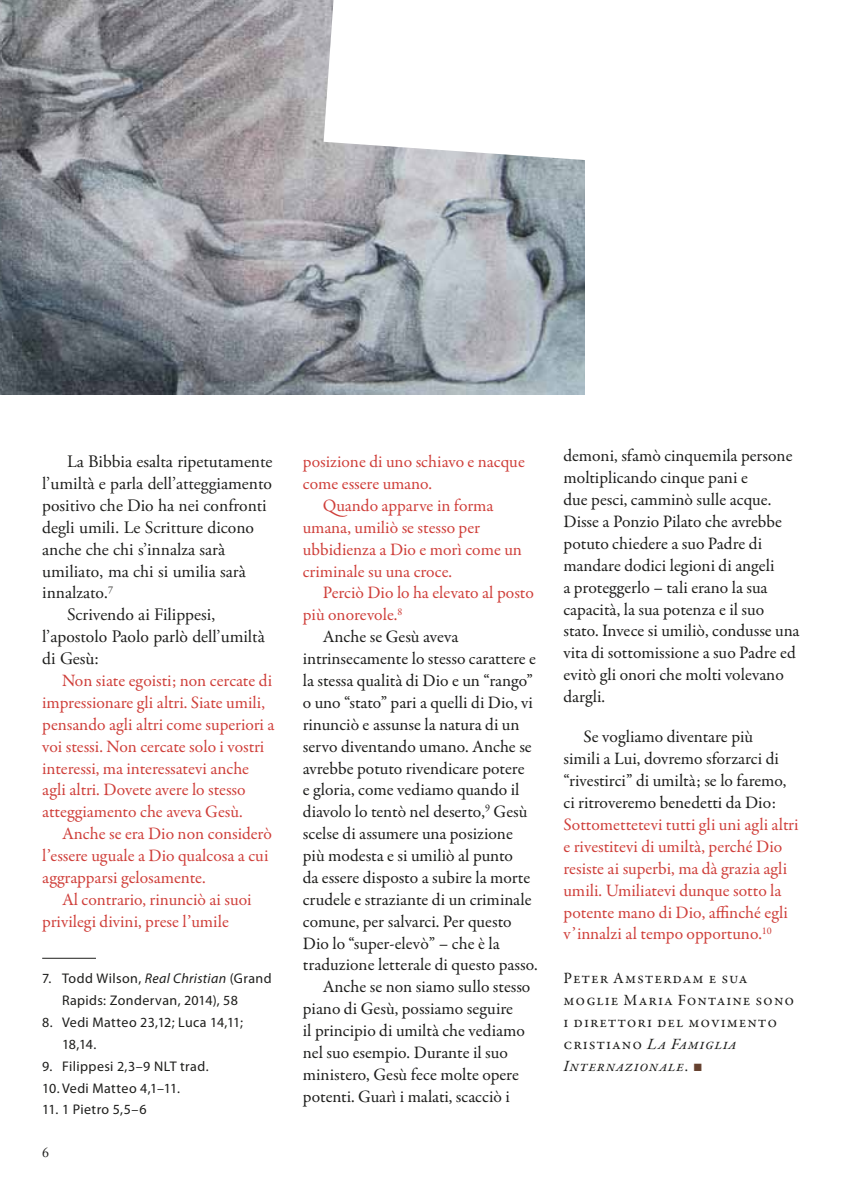
<style>
.page{position:relative;width:844px;height:1191px;background:#fff}
.page>*{position:absolute;margin:0;border:0;box-sizing:border-box;transform-origin:0 0}
.t1{font:17.5px/21.9px "Garamond Premr Pro";letter-spacing:.025em;color:#1d1d1b}
.t2{font:17.5px/21.9px "Garamond Premr Pro";letter-spacing:.02em;color:#cf3e39}
.t3{font:17.5px "Adobe Garamond Pro";color:#1d1d1b}
.t4{font:15.75px/21.9px "Garamond Premr Pro";letter-spacing:.06em;color:#1d1d1b}
.t5{font:14px/21.9px "Myriad Pro";letter-spacing:.025em;color:#1d1d1b}
.t6{font:14px "Adobe Caslon Pro";color:#1d1d1b}
.s1{font-style:italic}
.s2{font-family:"Arial";color:#66412f}
</style>
<div class="page">
<img style="left:0;top:0;width:584px;height:394px">
<svg style="left:323px;top:0;width:262px;height:172px"></svg>
<hr style="left:42px;top:957px;width:54px;height:1px;background:#1d1d1b">
<p class="t3" style="left:67px;top:451px;width:207px">La Bibbia esalta ripetutamente</p>
<p class="t3" style="left:42px;top:473px;width:231px">l’umiltà e parla dell’atteggiamento</p>
<p class="t3" style="left:42px;top:495px;width:226px">positivo che Dio ha nei confronti</p>
<p class="t3" style="left:42px;top:517px;width:213px">degli umili. Le Scritture dicono</p>
<p class="t3" style="left:42px;top:538px;width:184px">anche che chi s’innalza sarà</p>
<p class="t3" style="left:42px;top:560px;width:205px">umiliato, ma chi si umilia sarà</p>
<p class="t3" style="left:42px;top:582px;width:72px">innalzato.<sup>7</sup></p>
<p class="t3" style="left:67px;top:604px;width:150px">Scrivendo ai Filippesi,</p>
<p class="t3" style="left:42px;top:626px;width:224px">l’apostolo Paolo parlò dell’umiltà</p>
<p class="t3" style="left:42px;top:648px;width:58px">di Gesù:</p>
<p class="t2" style="left:42px;top:670px;width:234px;text-indent:20px">Non siate egoisti; non cercate di impressionare gli altri. Siate umili, pensando agli altri come superiori a voi stessi. Non cercate solo i vostri interessi, ma interessatevi anche agli altri. Dovete avere lo stesso atteggiamento che aveva Gesù.</p>
<p class="t2" style="left:42px;top:823px;width:231px;text-indent:20px">Anche se era Dio non considerò l’essere uguale a Dio qualcosa a cui aggrapparsi gelosamente.</p>
<p class="t2" style="left:42px;top:888px;width:211px;text-indent:20px">Al contrario, rinunciò ai suoi privilegi divini, prese l’umile</p>
<p class="t5" style="left:62px;top:967px;width:211px;text-indent:-20px">7. Todd Wilson, <span class="s1">Real Christian</span> (Grand<br>Rapids: Zondervan, 2014), 58</p>
<p class="t5" style="left:62px;top:1011px;width:182px;text-indent:-20px">8. Vedi Matteo 23,12; Luca 14,11;<br>18,14.</p>
<p class="t5" style="left:42px;top:1054px;width:168px">9. Filippesi 2,3–9 NLT trad.</p>
<p class="t5" style="left:42px;top:1076px;width:139px">10. Vedi Matteo 4,1–11.</p>
<p class="t5" style="left:42px;top:1098px;width:106px">11. 1 Pietro 5,5–6</p>
<p class="t6" style="left:42px;top:1144px;width:8px">6</p>
<p class="t2" style="left:303px;top:451px;width:223px">posizione di uno schiavo e nacque</p>
<p class="t2" style="left:303px;top:473px;width:131px">come essere umano.</p>
<p class="t2" style="left:322px;top:495px;width:172px">Quando apparve in forma</p>
<p class="t2" style="left:303px;top:517px;width:179px">umana, umiliò se stesso per</p>
<p class="t2" style="left:303px;top:538px;width:220px">ubbidienza a Dio e morì come un</p>
<p class="t2" style="left:303px;top:560px;width:151px">criminale su una croce.</p>
<p class="t2" style="left:322px;top:582px;width:212px">Perciò Dio lo ha elevato al posto</p>
<p class="t2" style="left:303px;top:604px;width:101px">più onorevole.<sup>8</sup></p>
<p class="t1" style="left:322px;top:626px;width:137px">Anche se Gesù aveva</p>
<p class="t1" style="left:303px;top:648px;width:235px">intrinsecamente lo stesso carattere e</p>
<p class="t1" style="left:303px;top:670px;width:232px">la stessa qualità di Dio e un “rango”</p>
<p class="t1" style="left:303px;top:692px;width:231px">o uno “stato” pari a quelli di Dio, vi</p>
<p class="t1" style="left:303px;top:713px;width:218px">rinunciò e assunse la natura di un</p>
<p class="t1" style="left:303px;top:735px;width:230px">servo diventando umano. Anche se</p>
<p class="t1" style="left:303px;top:757px;width:223px">avrebbe potuto rivendicare potere</p>
<p class="t1" style="left:303px;top:779px;width:218px">e gloria, come vediamo quando il</p>
<p class="t1" style="left:303px;top:801px;width:226px">diavolo lo tentò nel deserto,<sup>9</sup> Gesù</p>
<p class="t1" style="left:303px;top:823px;width:211px">scelse di assumere una posizione</p>
<p class="t1" style="left:303px;top:845px;width:212px">più modesta e si umiliò al punto</p>
<p class="t1" style="left:303px;top:867px;width:229px">da essere disposto a subire la morte</p>
<p class="t1" style="left:303px;top:888px;width:230px">crudele e straziante di un criminale</p>
<p class="t1" style="left:303px;top:910px;width:210px">comune, per salvarci. Per questo</p>
<p class="t1" style="left:303px;top:932px;width:198px">Dio lo “super-elevò” – che è la</p>
<p class="t1" style="left:303px;top:954px;width:236px">traduzione letterale di questo passo.</p>
<p class="t1" style="left:322px;top:976px;width:209px">Anche se non siamo sullo stesso</p>
<p class="t1" style="left:303px;top:998px;width:212px">piano di Gesù, possiamo seguire</p>
<p class="t1" style="left:303px;top:1020px;width:223px">il principio di umiltà che vediamo</p>
<p class="t1" style="left:303px;top:1042px;width:206px">nel suo esempio. Durante il suo</p>
<p class="t1" style="left:303px;top:1063px;width:217px">ministero, Gesù fece molte opere</p>
<p class="t1" style="left:303px;top:1085px;width:208px">potenti. Guarì i malati, scacciò i</p>
<p class="t1" style="left:563px;top:445px;width:237px">demoni, sfamò cinquemila persone moltiplicando cinque pani e<br>due pesci, camminò sulle acque.<br>Disse a Ponzio Pilato che avrebbe potuto chiedere a suo Padre di mandare dodici legioni di angeli<br>a proteggerlo – tali erano la sua capacità, la sua potenza e il suo stato. Invece si umiliò, condusse una vita di sottomissione a suo Padre ed evitò gli onori che molti volevano dargli.</p>
<p class="t1" style="left:563px;top:726px;width:224px;text-indent:20px">Se vogliamo diventare più simili a Lui, dovremo sforzarci di “rivestirci” di umiltà; se lo faremo, ci ritroveremo benedetti da Dio:</p>
<p class="t2" style="left:563px;top:814px;width:236px">Sottomettetevi tutti gli uni agli altri e rivestitevi di umiltà, perché Dio resiste ai superbi, ma dà grazia agli umili. Umiliatevi dunque sotto la potente mano di Dio, affinché egli v’innalzi al tempo opportuno.<sup>10</sup></p>
<p class="t4" style="left:563px;top:967px;width:232px">Peter Amsterdam e sua moglie Maria Fontaine sono i direttori del movimento cristiano <span class="s1">La Famiglia<br>Internazionale</span>. <span class="s2">■</span></p>
</div>
